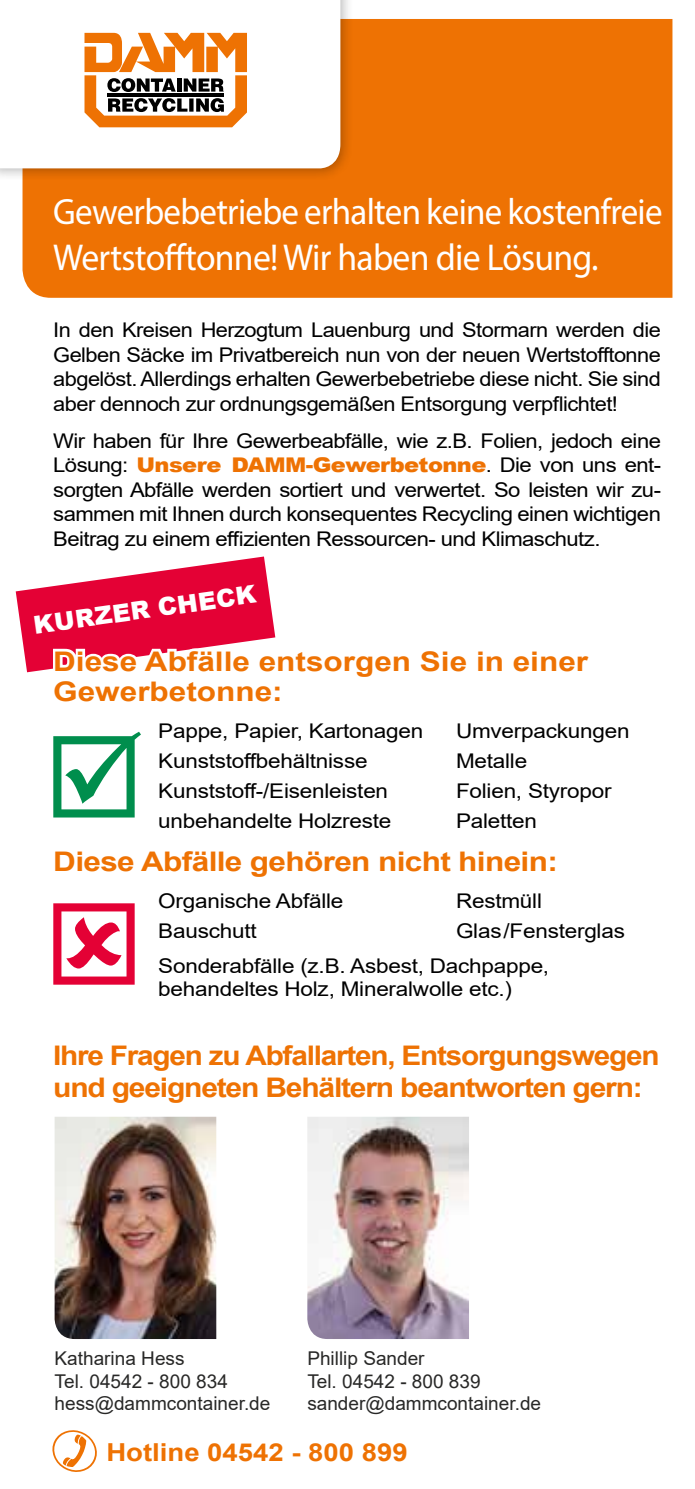
<style>
.page{position:relative;width:695px;height:1489px;background:#fff}
.page>*{position:absolute;margin:0;border:0;box-sizing:border-box;transform-origin:0 0}
.t1{font:37.5px "Myriad Pro";letter-spacing:-.02em;color:#fff;scale:.95 1}
.t2{font:36.75px "Myriad Pro";letter-spacing:-.02em;color:#fff;scale:.95 1}
.t3{font:700 27px/32.5px "Arial";letter-spacing:-.04em;color:#ee7203;scale:1.1 1}
.t4{font:700 27px/30px "Arial";color:#ee7203;scale:1.17 1}
.t5{font:700 27px "Arial";letter-spacing:-.02em;color:#ee7203;scale:1.17 1}
.t6{font:700 24.75px "Arial";color:#ee7203;scale:1.11 1}
.t7{font:900 24.75px "Arial";color:#fff}
.t8{font:20.25px/24.5px "Arial";letter-spacing:-.01em;color:#000;text-align:justify;scale:1.09 1}
.t9{font:20.25px/35px "Arial";letter-spacing:-.01em;color:#000;scale:1.11 1}
.t10{font:20.25px/24.5px "Arial";letter-spacing:-.01em;color:#000;text-align:justify;scale:1.08 1}
.t11{font:19px/22.5px "Arial";color:#282827}
.s1{font-weight:900;color:#ee7203}
</style>
<div class="page">
<div style="left:23px;top:19px;width:649px;height:279px;background:#ee7203"></div>
<img style="left:55px;top:1116px;width:161px;height:222px">
<img style="left:307px;top:1116px;width:162px;height:222px">
<div style="left:0;top:0;width:354px;height:182px;background:#000;opacity:.3"></div>
<svg style="left:0;top:0;width:341px;height:170px"></svg>
<svg style="left:84px;top:33px;width:165px;height:111px"></svg>
<hr style="left:107px;top:93px;width:117px;height:3px;background:#000">
<svg style="left:16px;top:556px;width:260px;height:117px"></svg>
<h2 class="t2" style="left:53px;top:189px;width:642px">Gewerbebetriebe erhalten keine kostenfreie</h2>
<h1 class="t1" style="left:53px;top:234px;width:575px">Wertstofftonne! Wir haben die Lösung.</h1>
<p class="t10" style="left:53px;top:318px;width:564px">In den Kreisen Herzogtum Lauenburg und Stormarn werden die Gelben Säcke im Privatbereich nun von der neuen Wertstofftonne abgelöst. Allerdings erhalten Gewerbebetriebe diese nicht. Sie sind aber dennoch zur ordnungsgemäßen Entsorgung verpflichtet!</p>
<p class="t8" style="left:53px;top:428px;width:559px">Wir haben für Ihre Gewerbeabfälle, wie z.B. Folien, jedoch eine Lösung: <span class="s1">Unsere DAMM-Gewerbetonne</span>. Die von uns ent&shy;sorgten Abfälle werden sortiert und verwertet. So leisten wir zu&shy;sammen mit Ihnen durch konsequentes Recycling einen wichtigen Beitrag zu einem effizienten Ressourcen- und Klimaschutz.</p>
<p class="t7" style="left:31px;top:607px;width:226px;rotate:-8deg">KURZER CHECK</p>
<h3 class="t4" style="left:53px;top:646px;width:458px">Diese Abfälle entsorgen Sie in einer<br>Gewerbetonne:</h3>
<p class="t9" style="left:158px;top:713px;width:240px">Pappe, Papier, Kartonagen</p>
<p class="t9" style="left:456px;top:713px;width:158px">Umverpackungen</p>
<p class="t9" style="left:158px;top:743px;width:190px">Kunststoffbehältnisse</p>
<p class="t9" style="left:456px;top:743px;width:66px">Metalle</p>
<p class="t9" style="left:158px;top:773px;width:208px">Kunststoff-/Eisenleisten</p>
<p class="t9" style="left:456px;top:773px;width:142px">Folien, Styropor</p>
<p class="t9" style="left:158px;top:803px;width:211px">unbehandelte Holzreste</p>
<p class="t9" style="left:456px;top:803px;width:74px">Paletten</p>
<h3 class="t5" style="left:53px;top:842px;width:433px">Diese Abfälle gehören nicht hinein:</h3>
<p class="t9" style="left:158px;top:883px;width:168px">Organische Abfälle</p>
<p class="t9" style="left:456px;top:883px;width:79px">Restmüll</p>
<p class="t9" style="left:158px;top:913px;width:90px">Bauschutt</p>
<p class="t9" style="left:158px;top:913px;width:422px;text-indent:297px">Glas/Fensterglas<br>Sonderabfälle (z.B. Asbest, Dachpappe,</p>
<p class="t9" style="left:158px;top:971px;width:320px">behandeltes Holz, Mineralwolle etc.)</p>
<h3 class="t3" style="left:53px;top:1039px;width:552px">Ihre Fragen zu Abfallarten, Entsorgungswegen und geeigneten Behältern beantworten gern:</h3>
<p class="t11" style="left:55px;top:1347px;width:217px">Katharina Hess<br>Tel. 04542 - 800 834 hess@dammcontainer.de</p>
<p class="t11" style="left:307px;top:1347px;width:235px">Phillip Sander<br>Tel. 04542 - 800 839 sander@dammcontainer.de</p>
<p class="t6" style="left:106px;top:1434px;width:273px">Hotline 04542 - 800 899</p>
</div>
